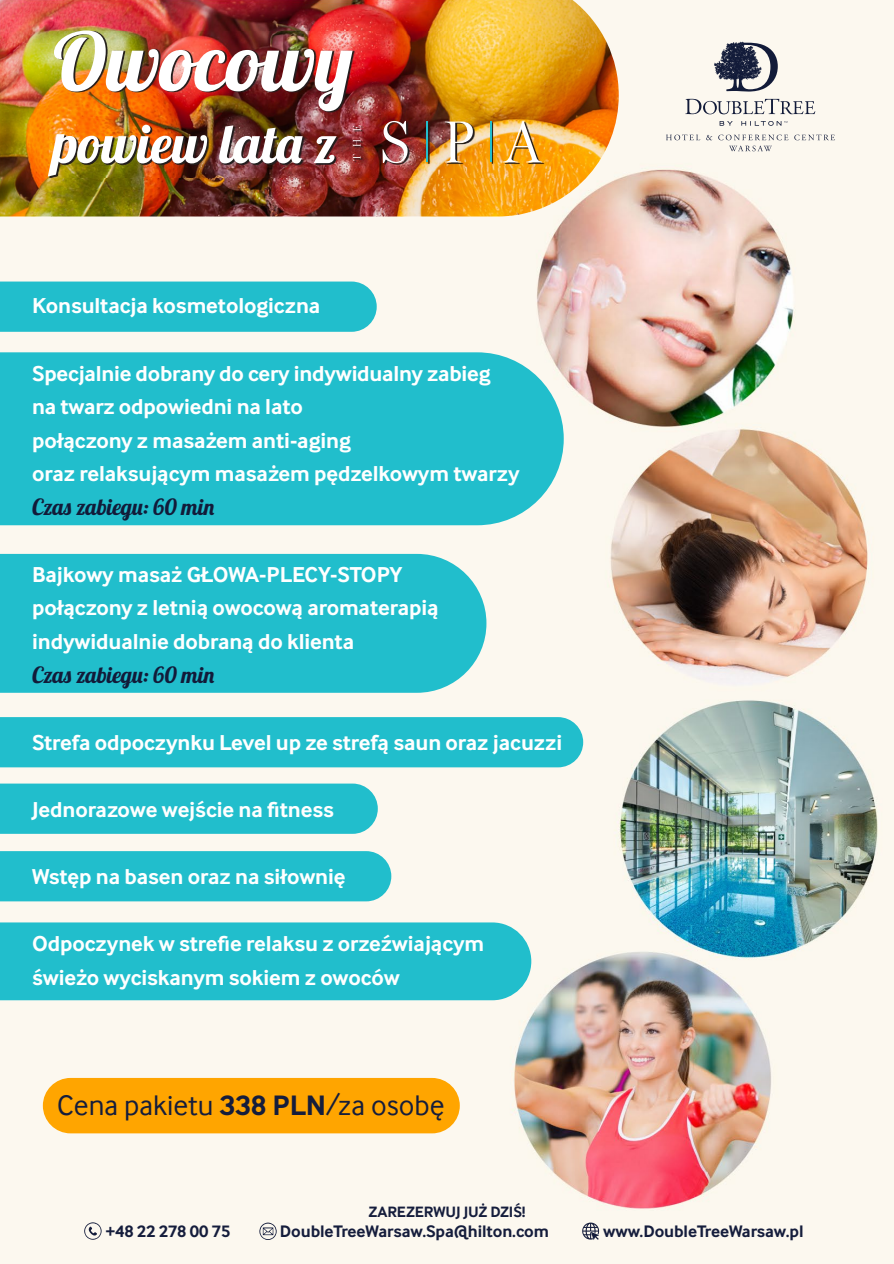
<style>
.page{position:relative;width:894px;height:1264px;background:#fff}
.page>*{position:absolute;margin:0;border:0;box-sizing:border-box;transform-origin:0 0}
.t1{font:80.7px "Lobster 1.4";color:#fff}
.t2{font:53.85px "Lobster 1.4";color:#fff}
.t3{font:29.1px "Inter Face";color:#151d3c}
.t4{font:700 22.35px/33.6px "Inter Face";letter-spacing:-.005em;color:#fff}
.t5{font:22.35px "Lobster 1.4";letter-spacing:-.005em;color:#121b39}
.t6{font:700 17.25px "Inter Face";letter-spacing:-.005em;color:#151d3c}
.t7{font:700 15.6px "Inter Face";letter-spacing:-.005em;color:#151d3c}
.s1{font-weight:700}
</style>
<div class="page">
<img style="left:0;top:0;width:893px;height:1263px">
<svg style="left:665px;top:41px;width:169px;height:110px"></svg>
<div style="left:0;top:281px;width:376px;height:51px;background:#21becc"></div>
<div style="left:0;top:717px;width:583px;height:50px;background:#21becc"></div>
<div style="left:0;top:783px;width:377px;height:50px;background:#21becc"></div>
<div style="left:0;top:850px;width:391px;height:51px;background:#21becc"></div>
<div style="left:0;top:922px;width:531px;height:78px;background:#21becc"></div>
<div style="left:0;top:352px;width:563px;height:173px;background:#21becc"></div>
<div style="left:0;top:553px;width:486px;height:139px;background:#21becc"></div>
<div style="left:43px;top:1077px;width:416px;height:56px;background:#ffa500;border-radius:28px"></div>
<svg style="left:84px;top:1221px;width:17px;height:18px"></svg>
<svg style="left:259px;top:1222px;width:18px;height:17px"></svg>
<svg style="left:582px;top:1222px;width:17px;height:17px"></svg>
<img style="left:0;top:0;width:607px;height:43px">
<img style="left:0;top:43px;width:51px;height:173px">
<img style="left:516px;top:43px;width:102px;height:172px">
<img style="left:51px;top:178px;width:465px;height:38px">
<img style="left:49px;top:31px;width:495px;height:147px">
<img style="left:353px;top:121px;width:189px;height:42px">
<h1 class="t1" style="left:53px;top:10px;width:301px">Owocowy</h1>
<h2 class="t2" style="left:53px;top:109px;width:285px">powiew lata z</h2>
<p class="t4" style="left:32px;top:289px;width:289px">Konsultacja kosmetologiczna</p>
<p class="t4" style="left:32px;top:356px;width:488px">Specjalnie dobrany do cery indywidualny zabieg na twarz odpowiedni na lato<br>połączony z masażem anti-aging<br>oraz relaksującym masażem pędzelkowym twarzy</p>
<p class="t5" style="left:32px;top:492px;width:183px">Czas zabiegu: 60 min</p>
<p class="t4" style="left:32px;top:557px;width:408px">Bajkowy masaż GŁOWA-PLECY-STOPY połączony z letnią owocową aromaterapią indywidualnie dobraną do klienta</p>
<p class="t5" style="left:32px;top:660px;width:183px">Czas zabiegu: 60 min</p>
<p class="t4" style="left:32px;top:725px;width:531px">Strefa odpoczynku Level up ze strefą saun oraz jacuzzi</p>
<p class="t4" style="left:32px;top:792px;width:303px">Jednorazowe wejście na fitness</p>
<p class="t4" style="left:32px;top:859px;width:315px">Wstęp na basen oraz na siłownię</p>
<p class="t4" style="left:32px;top:926px;width:453px">Odpoczynek w strefie relaksu z orzeźwiającym świeżo wyciskanym sokiem z owoców</p>
<h3 class="t3" style="left:57px;top:1088px;width:388px">Cena pakietu <span class="s1">338 PLN</span>/za osobę</h3>
<p class="t7" style="left:368px;top:1201px;width:159px">ZAREZERWUJ JUŻ DZIŚ!</p>
<p class="t6" style="left:106px;top:1221px;width:126px">+48 22 278 00 75</p>
<p class="t6" style="left:280px;top:1221px;width:270px">DoubleTreeWarsaw.Spa@hilton.com</p>
<p class="t6" style="left:603px;top:1221px;width:202px">www.DoubleTreeWarsaw.pl</p>
</div>
